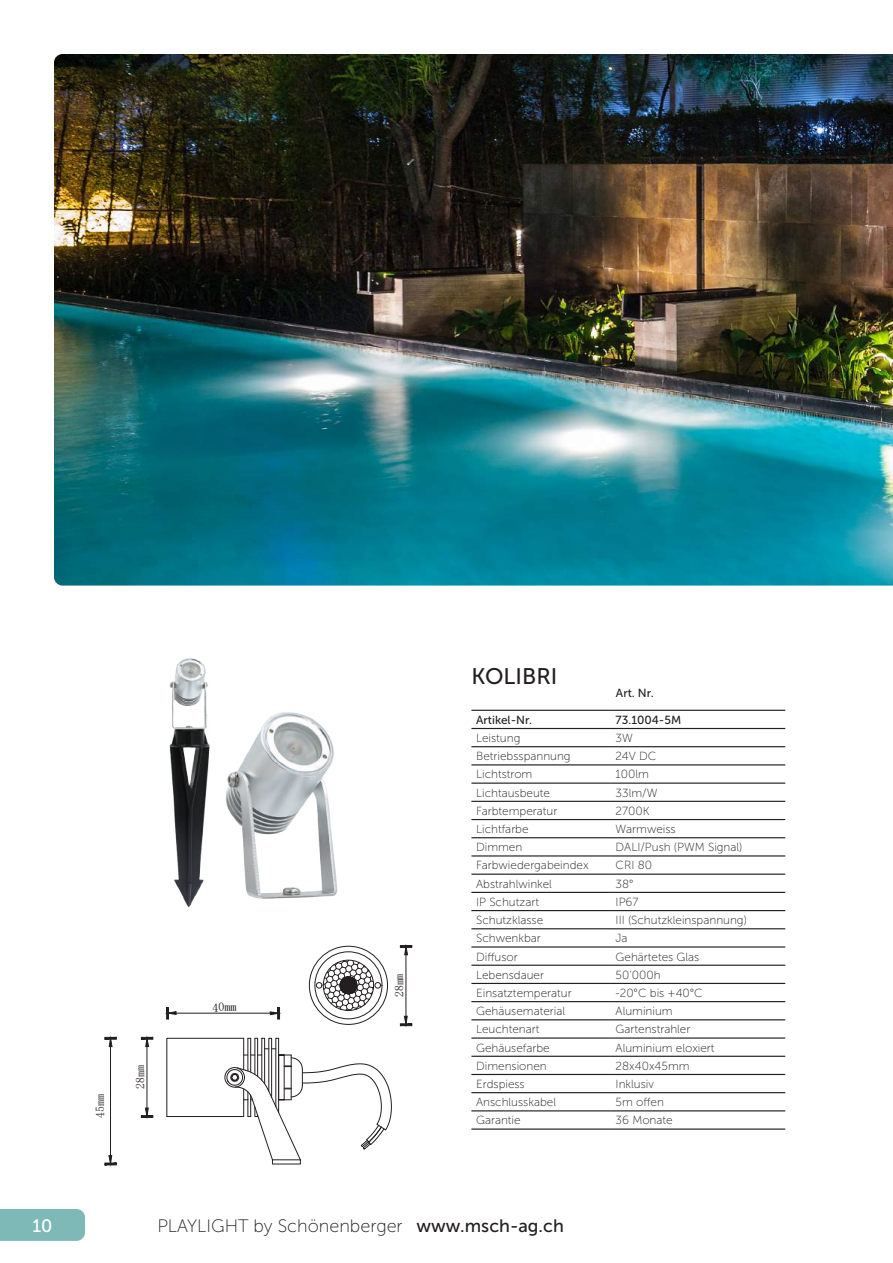
<style>
.page{position:relative;width:893px;height:1263px;background:#fff}
.page>*{position:absolute;margin:0;border:0;box-sizing:border-box;transform-origin:0 0}
.t1{font:22.5px "Museo Sans 500";color:#231f20}
.t2{font:19.8px "Sim Sun";color:#231f20}
.t3{font:18px "Museo Sans 100";color:#231f20}
.t4{font:18px "Museo Sans 500";color:#fff}
.t5{font:11.85px "Sim Sun";color:#231f20}
.t6{font:11.85px "Sim Sun";color:#000}
.t7{font:11.7px "Museo Sans 100";color:#231f20}
.t8{font:11.7px "Museo Sans 500";color:#231f20}
.s1{font-family:"Museo Sans 500"}
</style>
<div class="page">
<div style="left:0;top:1209px;width:85px;height:32px;background:#7eb9b7"></div>
<img style="left:54px;top:54px;width:839px;height:531px">
<hr style="left:471px;top:710px;width:140px;height:1px;background:#231f20">
<hr style="left:611px;top:710px;width:174px;height:1px;background:#231f20">
<hr style="left:471px;top:728px;width:140px;height:1px;background:#231f20">
<hr style="left:611px;top:728px;width:174px;height:1px;background:#231f20">
<hr style="left:471px;top:746px;width:140px;height:1px;background:#231f20">
<hr style="left:611px;top:746px;width:174px;height:1px;background:#231f20">
<hr style="left:471px;top:764px;width:140px;height:1px;background:#231f20">
<hr style="left:611px;top:764px;width:174px;height:1px;background:#231f20">
<hr style="left:471px;top:782px;width:140px;height:2px;background:#231f20">
<hr style="left:611px;top:782px;width:174px;height:2px;background:#231f20">
<hr style="left:471px;top:801px;width:140px;height:1px;background:#231f20">
<hr style="left:611px;top:801px;width:174px;height:1px;background:#231f20">
<hr style="left:471px;top:819px;width:140px;height:1px;background:#231f20">
<hr style="left:611px;top:819px;width:174px;height:1px;background:#231f20">
<hr style="left:471px;top:837px;width:140px;height:1px;background:#231f20">
<hr style="left:611px;top:837px;width:174px;height:1px;background:#231f20">
<hr style="left:471px;top:855px;width:140px;height:1px;background:#231f20">
<hr style="left:611px;top:855px;width:174px;height:1px;background:#231f20">
<hr style="left:471px;top:873px;width:140px;height:2px;background:#231f20">
<hr style="left:611px;top:873px;width:174px;height:2px;background:#231f20">
<hr style="left:471px;top:892px;width:140px;height:1px;background:#231f20">
<hr style="left:611px;top:892px;width:174px;height:1px;background:#231f20">
<hr style="left:471px;top:910px;width:140px;height:1px;background:#231f20">
<hr style="left:611px;top:910px;width:174px;height:1px;background:#231f20">
<hr style="left:471px;top:928px;width:140px;height:1px;background:#231f20">
<hr style="left:611px;top:928px;width:174px;height:1px;background:#231f20">
<hr style="left:471px;top:946px;width:140px;height:1px;background:#231f20">
<hr style="left:611px;top:946px;width:174px;height:1px;background:#231f20">
<hr style="left:471px;top:965px;width:140px;height:1px;background:#231f20">
<hr style="left:611px;top:965px;width:174px;height:1px;background:#231f20">
<hr style="left:471px;top:983px;width:140px;height:1px;background:#231f20">
<hr style="left:611px;top:983px;width:174px;height:1px;background:#231f20">
<hr style="left:471px;top:1001px;width:140px;height:1px;background:#231f20">
<hr style="left:611px;top:1001px;width:174px;height:1px;background:#231f20">
<hr style="left:471px;top:1019px;width:140px;height:1px;background:#231f20">
<hr style="left:611px;top:1019px;width:174px;height:1px;background:#231f20">
<hr style="left:471px;top:1037px;width:140px;height:2px;background:#231f20">
<hr style="left:611px;top:1037px;width:174px;height:2px;background:#231f20">
<hr style="left:471px;top:1056px;width:140px;height:1px;background:#231f20">
<hr style="left:611px;top:1056px;width:174px;height:1px;background:#231f20">
<hr style="left:471px;top:1074px;width:140px;height:1px;background:#231f20">
<hr style="left:611px;top:1074px;width:174px;height:1px;background:#231f20">
<hr style="left:471px;top:1092px;width:140px;height:1px;background:#231f20">
<hr style="left:611px;top:1092px;width:174px;height:1px;background:#231f20">
<hr style="left:471px;top:1110px;width:140px;height:1px;background:#231f20">
<hr style="left:611px;top:1110px;width:174px;height:1px;background:#231f20">
<hr style="left:471px;top:1128px;width:140px;height:2px;background:#231f20">
<hr style="left:611px;top:1128px;width:174px;height:2px;background:#231f20">
<hr style="left:168px;top:1013px;width:111px;height:1px;background:#231f20">
<svg style="left:166px;top:1007px;width:11px;height:13px"></svg>
<svg style="left:269px;top:1007px;width:11px;height:13px"></svg>
<hr style="left:147px;top:1038px;width:1px;height:78px;background:#231f20">
<svg style="left:141px;top:1107px;width:13px;height:11px"></svg>
<svg style="left:141px;top:1036px;width:13px;height:11px"></svg>
<hr style="left:110px;top:1038px;width:1px;height:126px;background:#231f20">
<svg style="left:104px;top:1155px;width:13px;height:11px"></svg>
<svg style="left:104px;top:1036px;width:13px;height:11px"></svg>
<svg style="left:166px;top:1038px;width:226px;height:122px"></svg>
<div style="left:309px;top:946px;width:79px;height:79px;border:1px solid #231f20;border-radius:50%"></div>
<svg style="left:316px;top:959px;width:65px;height:52px"></svg>
<div style="left:340px;top:977px;width:17px;height:17px;border:1px solid #231f20;border-radius:50%"></div>
<hr style="left:406px;top:946px;width:1px;height:79px;background:#231f20">
<svg style="left:400px;top:1015px;width:13px;height:11px"></svg>
<svg style="left:400px;top:945px;width:13px;height:10px"></svg>
<img style="left:169px;top:658px;width:169px;height:250px">
<p class="t5" style="left:94px;top:1118px;width:25px;rotate:-91deg">45mm</p>
<p class="t5" style="left:134px;top:1089px;width:25px;rotate:-91deg">28mm</p>
<p class="t6" style="left:212px;top:1001px;width:25px;rotate:-1deg">40mm</p>
<p class="t5" style="left:393px;top:997px;width:25px;rotate:-91deg">28mm</p>
<h1 class="t1" style="left:471px;top:664px;width:87px">KOLIBRI</h1>
<p class="t8" style="left:616px;top:687px;width:39px">Art. Nr.</p>
<p class="t8" style="left:476px;top:713px;width:57px">Artikel-Nr.</p>
<p class="t8" style="left:616px;top:713px;width:67px">73.1004-5M</p>
<p class="t7" style="left:476px;top:732px;width:46px">Leistung</p>
<p class="t7" style="left:616px;top:732px;width:19px">3W</p>
<p class="t7" style="left:476px;top:750px;width:96px">Betriebsspannung</p>
<p class="t7" style="left:616px;top:750px;width:42px">24V DC</p>
<p class="t7" style="left:476px;top:768px;width:58px">Lichtstrom</p>
<p class="t7" style="left:616px;top:768px;width:35px">100lm</p>
<p class="t7" style="left:476px;top:786px;width:75px">Lichtausbeute</p>
<p class="t7" style="left:616px;top:786px;width:43px">33lm/W</p>
<p class="t7" style="left:476px;top:805px;width:83px">Farbtemperatur</p>
<p class="t7" style="left:616px;top:805px;width:35px">2700K</p>
<p class="t7" style="left:476px;top:823px;width:54px">Lichtfarbe</p>
<p class="t7" style="left:616px;top:823px;width:62px">Warmweiss</p>
<p class="t7" style="left:476px;top:841px;width:48px">Dimmen</p>
<p class="t7" style="left:616px;top:841px;width:128px">DALI/Push (PWM Signal)</p>
<p class="t7" style="left:476px;top:859px;width:114px">Farbwiedergabeindex</p>
<p class="t7" style="left:616px;top:859px;width:38px">CRI 80</p>
<p class="t7" style="left:476px;top:877px;width:77px">Abstrahlwinkel</p>
<p class="t7" style="left:616px;top:877px;width:19px">38°</p>
<p class="t7" style="left:476px;top:896px;width:64px">IP Schutzart</p>
<p class="t7" style="left:616px;top:896px;width:24px">IP67</p>
<p class="t7" style="left:476px;top:914px;width:69px">Schutzklasse</p>
<p class="t7" style="left:616px;top:914px;width:133px">III (Schutzkleinspannung)</p>
<p class="t7" style="left:476px;top:932px;width:66px">Schwenkbar</p>
<p class="t7" style="left:616px;top:932px;width:14px">Ja</p>
<p class="t7" style="left:476px;top:950px;width:43px">Diffusor</p>
<p class="t7" style="left:616px;top:950px;width:85px">Gehärtetes Glas</p>
<p class="t7" style="left:476px;top:968px;width:69px">Lebensdauer</p>
<p class="t7" style="left:616px;top:968px;width:46px">50‘000h</p>
<p class="t7" style="left:476px;top:987px;width:97px">Einsatztemperatur</p>
<p class="t7" style="left:616px;top:987px;width:89px">-20°C bis +40°C</p>
<p class="t7" style="left:476px;top:1005px;width:90px">Gehäusematerial</p>
<p class="t7" style="left:616px;top:1005px;width:59px">Aluminium</p>
<p class="t7" style="left:476px;top:1023px;width:65px">Leuchtenart</p>
<p class="t7" style="left:616px;top:1023px;width:76px">Gartenstrahler</p>
<p class="t7" style="left:476px;top:1041px;width:75px">Gehäusefarbe</p>
<p class="t7" style="left:616px;top:1041px;width:101px">Aluminium eloxiert</p>
<p class="t7" style="left:476px;top:1059px;width:72px">Dimensionen</p>
<p class="t7" style="left:616px;top:1059px;width:75px">28x40x45mm</p>
<p class="t7" style="left:476px;top:1078px;width:50px">Erdspiess</p>
<p class="t7" style="left:616px;top:1078px;width:40px">Inklusiv</p>
<p class="t7" style="left:476px;top:1096px;width:81px">Anschlusskabel</p>
<p class="t7" style="left:616px;top:1096px;width:50px">5m offen</p>
<p class="t7" style="left:476px;top:1114px;width:46px">Garantie</p>
<p class="t7" style="left:616px;top:1114px;width:59px">36 Monate</p>
<p class="t5" style="left:508px;top:1074px;width:25px;rotate:-91deg">28mm</p>
<h3 class="t4" style="left:32px;top:1215px;width:22px">10</h3>
<h3 class="t3" style="left:157px;top:1216px;width:408px">PLAYLIGHT by Schönenberger <span class="s1">www.msch-ag.ch</span></h3>
<h2 class="t2" style="left:170px;top:1221px;width:180px">UL-1004-0300-A-PIS</h2>
</div>
